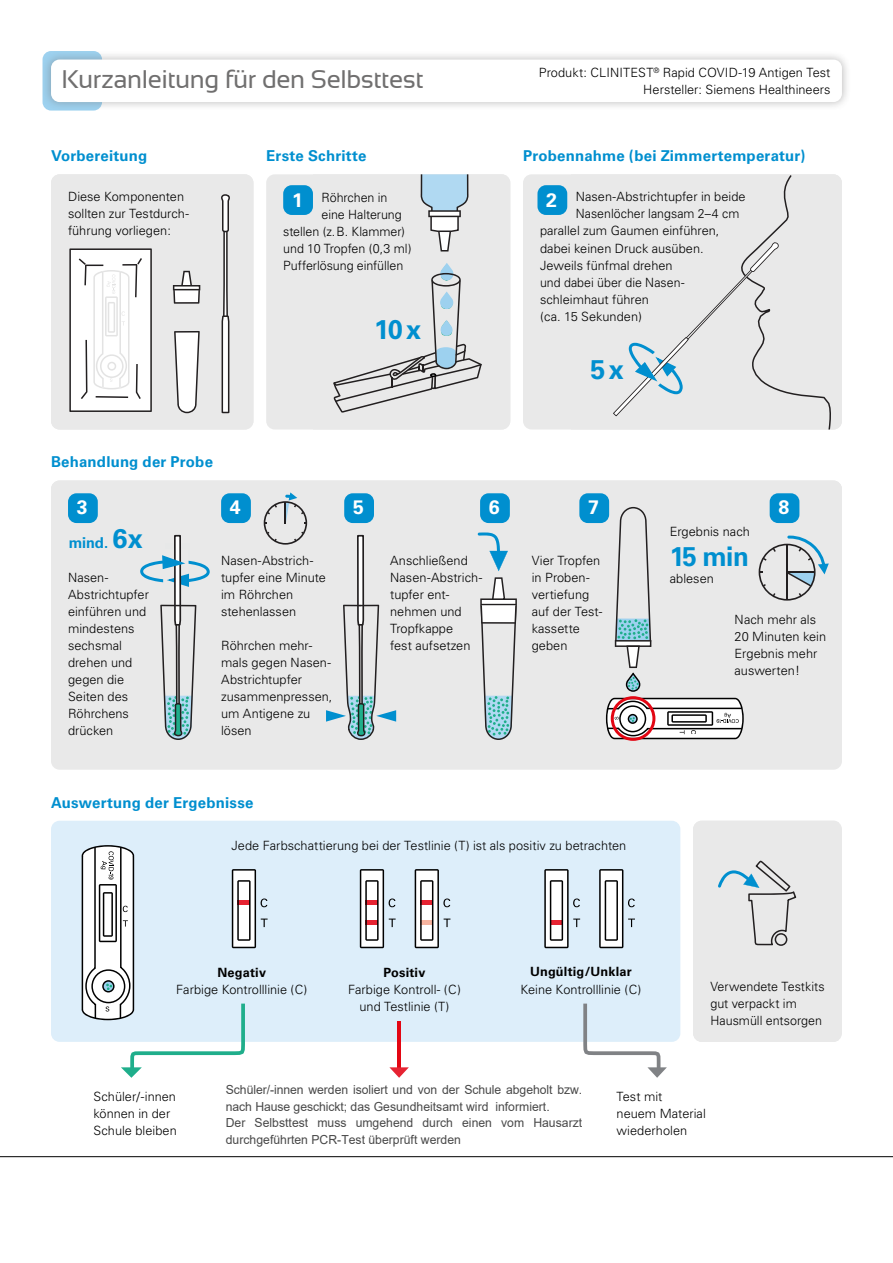
<style>
.page{position:relative;width:893px;height:1263px;background:#fff}
.page>*{position:absolute;margin:0;border:0;box-sizing:border-box;transform-origin:0 0}
.t1{font:700 27px "Univers";letter-spacing:-.02em;color:#008fcf}
.t2{font:700 27px "Univers";letter-spacing:-.02em;color:#008fcf;scale:.96 1}
.t3{font:25.5px "Sansation";letter-spacing:-.015em;color:#706f6f}
.t4{font:700 19.5px "Univers";color:#fff}
.t5{font:700 15px "Univers";letter-spacing:.01em;color:#008fcf}
.t6{font:700 15px "Univers";letter-spacing:.01em;color:#008fcf;scale:.96 1}
.t7{font:300 12.75px/17px "Univers";color:#000}
.t8{font:700 12.75px "Univers";letter-spacing:.015em;color:#000}
.t9{font:12.45px/16.6px "Arial";color:#484848}
.s1{font-size:27px}
</style>
<div class="page">
<div style="left:42px;top:51px;width:809px;height:60px;background:#706f6f;opacity:.5"></div>
<div style="left:51px;top:60px;width:791px;height:42px;background:#fff;border-radius:9px"></div>
<div style="left:51px;top:174px;width:202px;height:255px;background:#e9e9e9"></div>
<svg style="left:221px;top:194px;width:9px;height:219px"></svg>
<svg style="left:174px;top:331px;width:26px;height:82px"></svg>
<svg style="left:173px;top:271px;width:27px;height:33px"></svg>
<svg style="left:69px;top:248px;width:83px;height:164px"></svg>
<div style="left:266px;top:174px;width:244px;height:255px;background:#e9e9e9;border-radius:9px"></div>
<svg style="left:421px;top:174px;width:47px;height:77px"></svg>
<svg style="left:333px;top:263px;width:149px;height:150px"></svg>
<div style="left:523px;top:174px;width:319px;height:255px;background:#e9e9e9;border-radius:9px"></div>
<svg style="left:613px;top:175px;width:218px;height:254px"></svg>
<div style="left:537px;top:185px;width:30px;height:30px;background:#008fcf;border-radius:9px"></div>
<div style="left:283px;top:185px;width:30px;height:30px;background:#008fcf;border-radius:9px"></div>
<div style="left:51px;top:480px;width:791px;height:290px;background:#e9e9e9;border-radius:9px"></div>
<svg style="left:478px;top:532px;width:30px;height:39px"></svg>
<svg style="left:140px;top:535px;width:70px;height:205px"></svg>
<svg style="left:264px;top:492px;width:43px;height:53px"></svg>
<svg style="left:326px;top:535px;width:70px;height:205px"></svg>
<svg style="left:480px;top:577px;width:37px;height:163px"></svg>
<svg style="left:759px;top:536px;width:70px;height:65px"></svg>
<hr style="left:787px;top:571px;width:28px;height:2px;background:#221f20">
<svg style="left:606px;top:507px;width:138px;height:234px"></svg>
<div style="left:221px;top:493px;width:30px;height:30px;background:#008fcf;border-radius:9px"></div>
<div style="left:344px;top:493px;width:30px;height:30px;background:#008fcf;border-radius:9px"></div>
<div style="left:68px;top:493px;width:30px;height:30px;background:#008fcf;border-radius:9px"></div>
<div style="left:579px;top:493px;width:30px;height:30px;background:#008fcf;border-radius:9px"></div>
<div style="left:480px;top:493px;width:30px;height:30px;background:#008fcf;border-radius:9px"></div>
<div style="left:770px;top:493px;width:29px;height:30px;background:#008fcf;border-radius:9px"></div>
<div style="left:51px;top:821px;width:629px;height:221px;background:#ddeefa;border-radius:9px"></div>
<div style="left:693px;top:821px;width:146px;height:221px;background:#e9e9e9"></div>
<hr style="left:397px;top:1021px;width:4px;height:51px;background:#e30613">
<svg style="left:389px;top:1067px;width:20px;height:11px"></svg>
<svg style="left:583px;top:1003px;width:84px;height:75px"></svg>
<svg style="left:360px;top:869px;width:36px;height:79px"></svg>
<svg style="left:415px;top:869px;width:35px;height:79px"></svg>
<svg style="left:82px;top:845px;width:186px;height:233px"></svg>
<svg style="left:544px;top:869px;width:36px;height:79px"></svg>
<svg style="left:599px;top:869px;width:36px;height:79px"></svg>
<hr style="left:0;top:1156px;width:893px;height:1px;background:#000">
<h2 class="t3" style="left:62px;top:65px;width:364px">Kurzanleitung für den Selbsttest</h2>
<p class="t7" style="left:539px;top:64px;width:293px;text-align:right">Produkt: CLINITEST<sup>®</sup> Rapid COVID-19 Antigen Test<br>Hersteller: Siemens Healthineers</p>
<p class="t5" style="left:523px;top:147px;width:284px">Probennahme (bei Zimmertemperatur)</p>
<p class="t7" style="left:576px;top:188px;width:171px">Nasen-Abstrichtupfer in beide</p>
<p class="t7" style="left:576px;top:205px;width:165px">Nasenlöcher langsam 2–4 cm</p>
<p class="t7" style="left:540px;top:222px;width:181px">parallel zum Gaumen einführen,</p>
<p class="t7" style="left:540px;top:239px;width:165px">dabei keinen Druck ausüben.</p>
<p class="t7" style="left:540px;top:256px;width:134px">Jeweils fünfmal drehen</p>
<p class="t7" style="left:540px;top:274px;width:146px">und dabei über die Nasen-</p>
<p class="t7" style="left:540px;top:291px;width:110px">schleimhaut führen</p>
<p class="t7" style="left:540px;top:308px;width:104px">(ca. 15 Sekunden)</p>
<p class="t5" style="left:51px;top:147px;width:98px">Vorbereitung</p>
<p class="t5" style="left:266px;top:147px;width:102px">Erste Schritte</p>
<p class="t7" style="left:68px;top:188px;width:122px">Diese Komponenten sollten zur Testdurch&shy;führung vorliegen:</p>
<p class="t7" style="left:321px;top:189px;width:67px">Röhrchen in</p>
<h3 class="t4" style="left:292px;top:189px;width:12px">1</h3>
<h3 class="t4" style="left:546px;top:189px;width:12px">2</h3>
<p class="t7" style="left:321px;top:206px;width:82px">eine Halterung</p>
<p class="t7" style="left:283px;top:223px;width:123px">stellen (z.B. Klammer)</p>
<p class="t7" style="left:283px;top:240px;width:130px">und 10 Tropfen (0,3 ml)</p>
<p class="t7" style="left:283px;top:257px;width:122px">Pufferlösung einfüllen</p>
<h1 class="t1" style="left:374px;top:313px;width:49px">10x</h1>
<p class="t5" style="left:51px;top:453px;width:164px">Behandlung der Probe</p>
<h1 class="t1" style="left:590px;top:353px;width:35px">5x</h1>
<h3 class="t4" style="left:77px;top:496px;width:12px">3</h3>
<h3 class="t4" style="left:230px;top:496px;width:12px">4</h3>
<h3 class="t4" style="left:353px;top:496px;width:12px">5</h3>
<h3 class="t4" style="left:489px;top:496px;width:12px">6</h3>
<h3 class="t4" style="left:588px;top:496px;width:12px">7</h3>
<h3 class="t4" style="left:778px;top:496px;width:12px">8</h3>
<p class="t6" style="left:69px;top:534px;width:78px">mind. <span class="s1">6x</span></p>
<p class="t7" style="left:68px;top:569px;width:82px">Nasen-<br>Abstrichtupfer einführen und mindestens sechsmal drehen und gegen die<br>Seiten des<br>Röhrchens drücken</p>
<p class="t7" style="left:221px;top:552px;width:106px">Nasen-Abstrich&shy;tupfer eine Minute im Röhrchen stehenlassen</p>
<p class="t7" style="left:221px;top:637px;width:113px">Röhrchen mehr&shy;mals gegen Nasen-<br>Abstrichtupfer zusammenpressen, um Antigene zu lösen</p>
<p class="t5" style="left:51px;top:793px;width:204px">Auswertung der Ergebnisse</p>
<p class="t7" style="left:390px;top:552px;width:94px">Anschließend<br>Nasen-Abstrich&shy;tupfer ent&shy;nehmen und<br>Tropfkappe<br>fest aufsetzen</p>
<p class="t7" style="left:532px;top:552px;width:72px">Vier Tropfen in Proben&shy;vertiefung auf der Test&shy;kassette geben</p>
<p class="t7" style="left:231px;top:837px;width:396px">Jede Farbschattierung bei der Testlinie (T) ist als positiv zu betrachten</p>
<p class="t7" style="left:670px;top:523px;width:82px">Ergebnis nach</p>
<h1 class="t2" style="left:670px;top:541px;width:84px">15 min</h1>
<p class="t7" style="left:670px;top:570px;width:46px">ablesen</p>
<p class="t7" style="left:735px;top:611px;width:93px">Nach mehr als<br>20 Minuten kein<br>Ergebnis mehr auswerten!</p>
<p class="t8" style="left:217px;top:965px;width:50px">Negativ</p>
<p class="t7" style="left:176px;top:981px;width:133px">Farbige Kontrolllinie (C)</p>
<p class="t8" style="left:383px;top:965px;width:44px">Positiv</p>
<p class="t7" style="left:348px;top:981px;width:114px;text-align:center">Farbige Kontroll- (C) und Testlinie (T)</p>
<p class="t8" style="left:530px;top:964px;width:103px">Ungültig/Unklar</p>
<p class="t7" style="left:520px;top:980px;width:122px">Keine Kontrolllinie (C)</p>
<p class="t7" style="left:710px;top:978px;width:116px">Verwendete Testkits gut verpackt im<br>Hausmüll entsorgen</p>
<p class="t9" style="left:226px;top:1081px;width:358px">Schüler/-innen werden isoliert und von der Schule abgeholt bzw. nach Hause geschickt; das Gesundheitsamt wird informiert.<br>Der Selbsttest muss umgehend durch einen vom Hausarzt durchgeführten PCR-Test überprüft werden</p>
<p class="t7" style="left:94px;top:1088px;width:85px">Schüler/-innen können in der<br>Schule bleiben</p>
<p class="t7" style="left:617px;top:1088px;width:91px">Test mit<br>neuem Material wiederholen</p>
</div>
